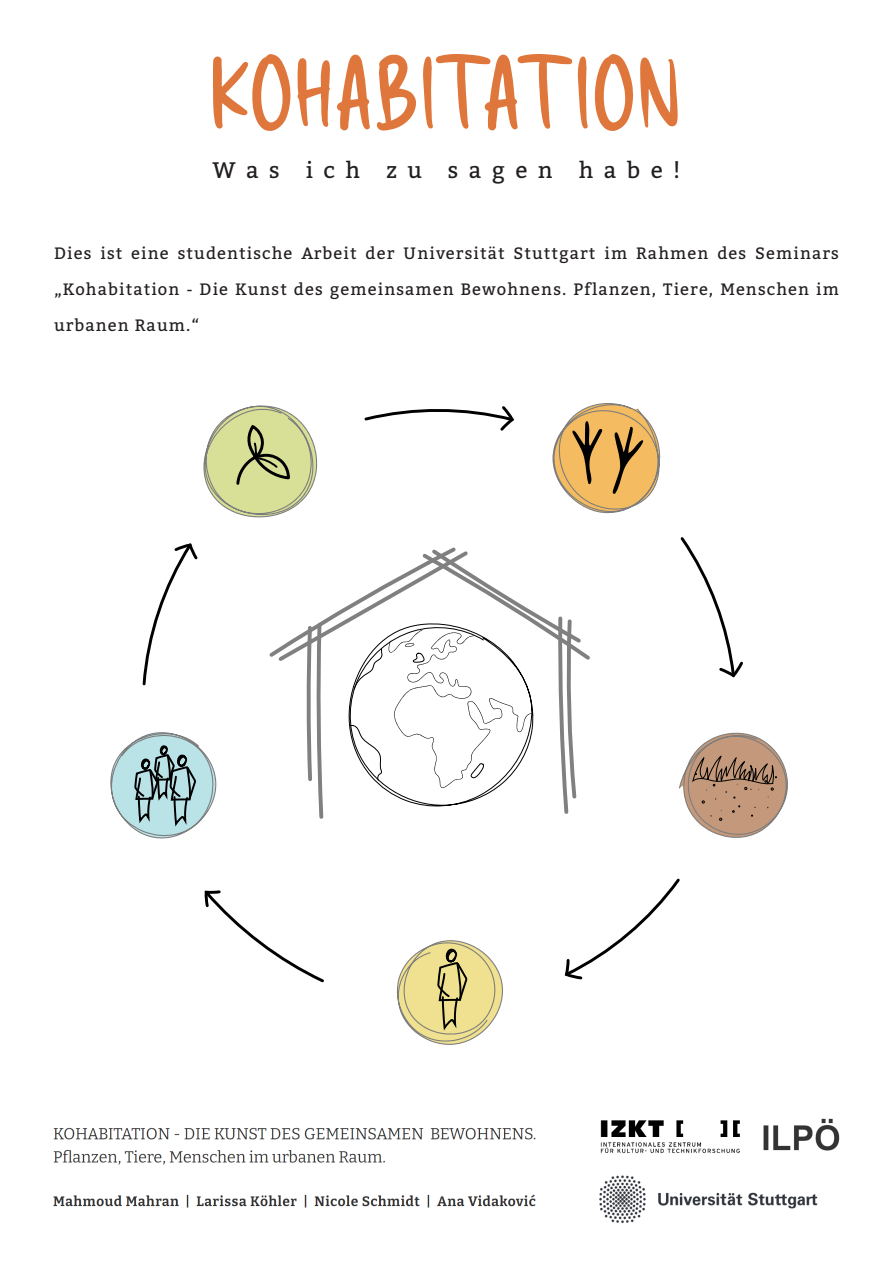
<style>
.page{position:relative;width:893px;height:1263px;background:#fff}
.page>*{position:absolute;margin:0;border:0;box-sizing:border-box;transform-origin:0 0}
.Text{font:94.5px "Delicious Handrawn";color:#df773d}
.Text-2{font:22.5px "Bitter";letter-spacing:.46em;color:#231f20}
.Text-3{font:16.5px/36px "Bitter";letter-spacing:.065em;color:#231f20;text-align:justify}
</style>
<div class="page">
<img style="left:53px;top:1118px;width:787px;height:105px">
<svg style="left:269px;top:547px;width:321px;height:272px"></svg>
<svg style="left:203px;top:405px;width:115px;height:113px"></svg>
<svg style="left:110px;top:732px;width:107px;height:107px"></svg>
<svg style="left:396px;top:940px;width:107px;height:105px"></svg>
<svg style="left:552px;top:403px;width:109px;height:111px"></svg>
<svg style="left:679px;top:732px;width:109px;height:106px"></svg>
<svg style="left:364px;top:406px;width:150px;height:25px"></svg>
<svg style="left:680px;top:537px;width:63px;height:141px"></svg>
<svg style="left:564px;top:878px;width:116px;height:102px"></svg>
<svg style="left:204px;top:890px;width:120px;height:93px"></svg>
<svg style="left:142px;top:543px;width:56px;height:143px"></svg>
<p class="Text" style="left:209px;top:29px;width:473px">KOHABITAT ION</p>
<p class="Text-2" style="left:213px;top:156px;width:469px">Was ich zu sagen habe!</p>
<p class="Text-3" style="left:54px;top:235px;width:786px">Dies ist eine studentische Arbeit der Universität Stuttgart im Rahmen des Seminars „Kohabitation - Die Kunst des gemeinsamen Bewohnens. Pflanzen, Tiere, Menschen im urbanen Raum.“</p>
</div>
